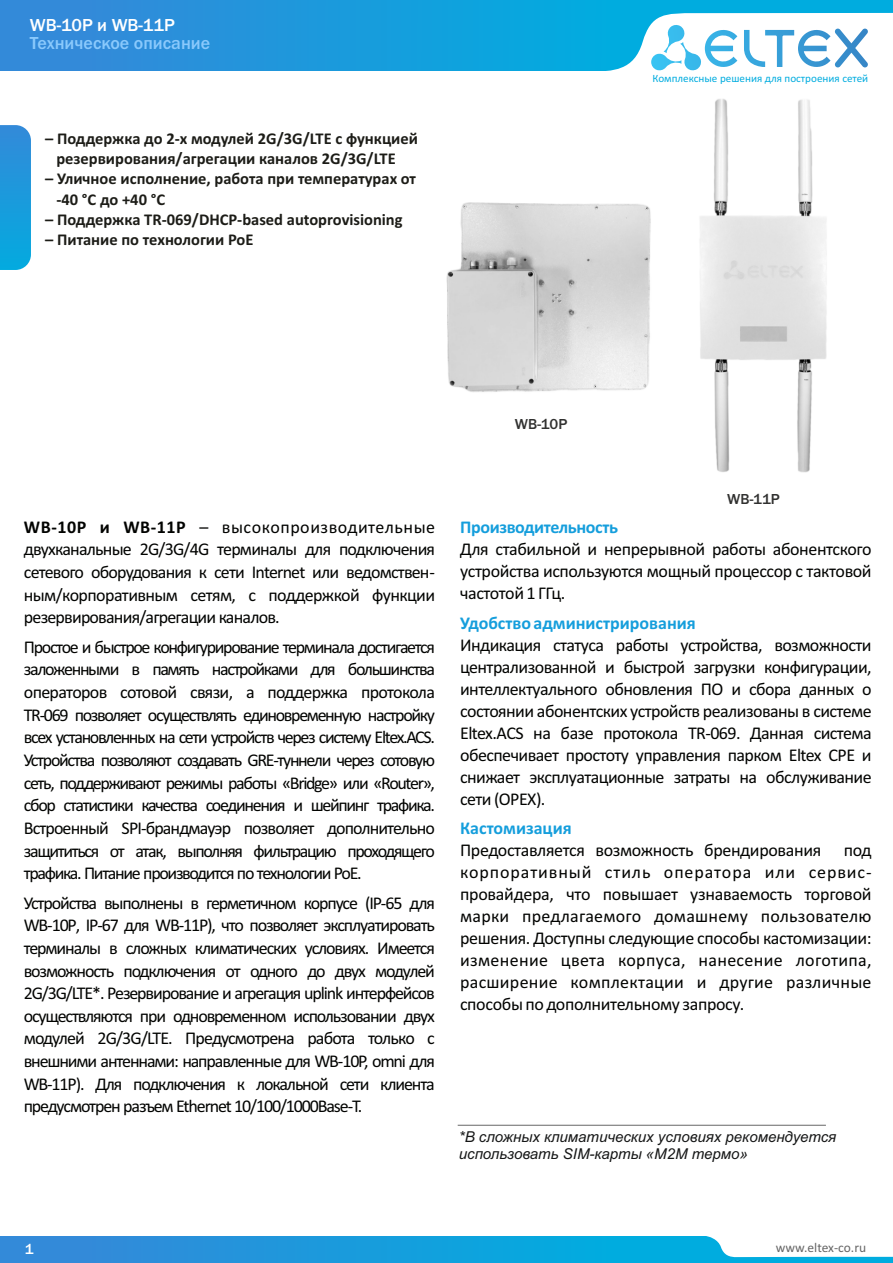
<style>
.page{position:relative;width:893px;height:1263px;background:#fff}
.page>*{position:absolute;margin:0;border:0;box-sizing:border-box;transform-origin:0 0}
.t1{font:18px/22.6px "Calibri";letter-spacing:-.03em;color:#020300;text-align:justify}
.t2{font:700 18px "Calibri";color:#159edc}
.t3{font:500 18px "Franklin Gothic";color:#8ac9fc}
.t4{font:700 18px "Calibri";letter-spacing:-.02em;color:#159edc}
.t5{font:500 18px "Franklin Gothic";color:#fff}
.t6{font:700 16.5px/20.1px "Calibri";color:#1c1c17}
.t7{font:italic 15px/16.8px "Arial";color:#151616}
.t8{font:500 15px "Franklin Gothic";color:#313130}
.t9{font:500 15px "Franklin Gothic";color:#fff}
.t10{font:13.5px "Calibri";color:#666}
.t11{font:11.1px "Calibri";color:#00acdf}
.s1{font-weight:700}
</style>
<div class="page">
<img style="left:700px;top:99px;width:127px;height:374px">
<img style="left:447px;top:202px;width:204px;height:190px">
<hr style="left:458px;top:1125px;width:368px;height:1px;background:#676767">
<div style="left:0;top:0;width:893px;height:71px;background:linear-gradient(to right,#3489d9,#00b4e0)"></div>
<svg style="left:589px;top:13px;width:304px;height:58px"></svg>
<svg style="left:0;top:125px;width:31px;height:145px;background:#209cdc"></svg>
<div style="left:0;top:1236px;width:893px;height:27px;background:linear-gradient(to right,#3489d9,#00b4e0)"></div>
<svg style="left:703px;top:1236px;width:190px;height:21px"></svg>
<p class="t5" style="left:30px;top:19px;width:146px">WB-10P и WB-11P</p>
<p class="t3" style="left:30px;top:36px;width:182px">Техническое описание</p>
<p class="t6" style="left:56px;top:130px;width:363px;text-indent:-11px">– Поддержка до 2-x модулей 2G/3G/LTE с функцией резервирования/агрегации каналов 2G/3G/LTE</p>
<p class="t6" style="left:56px;top:170px;width:361px;text-indent:-11px">– Уличное исполнение, работа при температурах от -40 °С до +40 °С</p>
<p class="t6" style="left:45px;top:210px;width:359px">– Поддержка TR-069/DHCP-based autoprovisioning</p>
<p class="t6" style="left:45px;top:231px;width:210px">– Питание по технологии PoE</p>
<p class="t11" style="left:652px;top:73px;width:217px">Комплексные решения для построения сетей</p>
<p class="t8" style="left:515px;top:419px;width:54px">WB-10P</p>
<p class="t1" style="left:24px;top:517px;width:413px"><span class="s1">WB-10P и WB-11P</span> – высокопроизводительные двухканальные 2G/3G/4G терминалы для подключения сетевого оборудования к сети Internet или ведомствен&shy;ным/корпоративным сетям, с поддержкой функции резервирования/агрегации каналов.</p>
<p class="t1" style="left:24px;top:637px;width:413px">Простое и быстрое конфигурирование терминала достигается заложенными в память настройками для большинства операторов сотовой связи, а поддержка протокола TR-069 позволяет осуществлять единовременную настройку всех установленных на сети устройств через систему Eltex.ACS.<br>Устройства позволяют создавать GRE-туннели через сотовую сеть, поддерживают режимы работы «Bridge» или «Router», сбор статистики качества соединения и шейпинг трафика.<br>Встроенный SPI-брандмауэр позволяет дополнительно защититься от атак, выполняя фильтрацию проходящего трафика. Питание производится по технологии PoE.</p>
<p class="t1" style="left:24px;top:893px;width:413px">Устройства выполнены в герметичном корпусе (IP-65 для WB-10P, IP-67 для WB-11P), что позволяет эксплуатировать терминалы в сложных климатических условиях. Имеется возможность подключения от одного до двух модулей 2G/3G/LTE*. Резервирование и агрегация uplink интерфейсов осуществляются при одновременном использовании двух модулей 2G/3G/LTE. Предусмотрена работа только с внешними антеннами: направленные для WB-10P, omni для WB-11P). Для подключения к локальной сети клиента предусмотрен разъем Ethernet 10/100/1000Base-T.</p>
<p class="t8" style="left:727px;top:494px;width:54px">WB-11P</p>
<p class="t4" style="left:460px;top:520px;width:159px">Производительность</p>
<p class="t1" style="left:460px;top:540px;width:413px;line-height:21.9px">Для стабильной и непрерывной работы абонентского устройства используются мощный процессор с тактовой частотой 1 ГГц.</p>
<p class="t2" style="left:460px;top:615px;width:237px">Удобство администрирования</p>
<p class="t1" style="left:460px;top:635px;width:413px;line-height:21.9px">Индикация статуса работы устройства, возможности централизованной и быстрой загрузки конфигурации, интеллектуального обновления ПО и сбора данных о состоянии абонентских устройств реализованы в системе Eltex.ACS на базе протокола TR-069. Данная система обеспечивает простоту управления парком Eltex CPE и снижает эксплуатационные затраты на обслуживание сети (OPEX).</p>
<p class="t2" style="left:460px;top:820px;width:113px">Кастомизация</p>
<p class="t1" style="left:460px;top:840px;width:363px">Предоставляется возможность брендирования</p>
<p class="t1" style="left:460px;top:840px;width:413px;line-height:21.9px;text-indent:384px">под корпоративный стиль оператора или сервис&shy;провайдера, что повышает узнаваемость торговой марки предлагаемого домашнему пользователю решения. Доступны следующие способы кастомизации: изменение цвета корпуса, нанесение логотипа, расширение комплектации и другие различные способы по дополнительному запросу.</p>
<p class="t7" style="left:459px;top:1129px;width:379px">*В сложных климатических условиях рекомендуется использовать SIM-карты «М2М термо»</p>
<p class="t9" style="left:25px;top:1243px;width:10px">1</p>
<p class="t10" style="left:776px;top:1242px;width:92px">www.eltex-co.ru</p>
</div>
